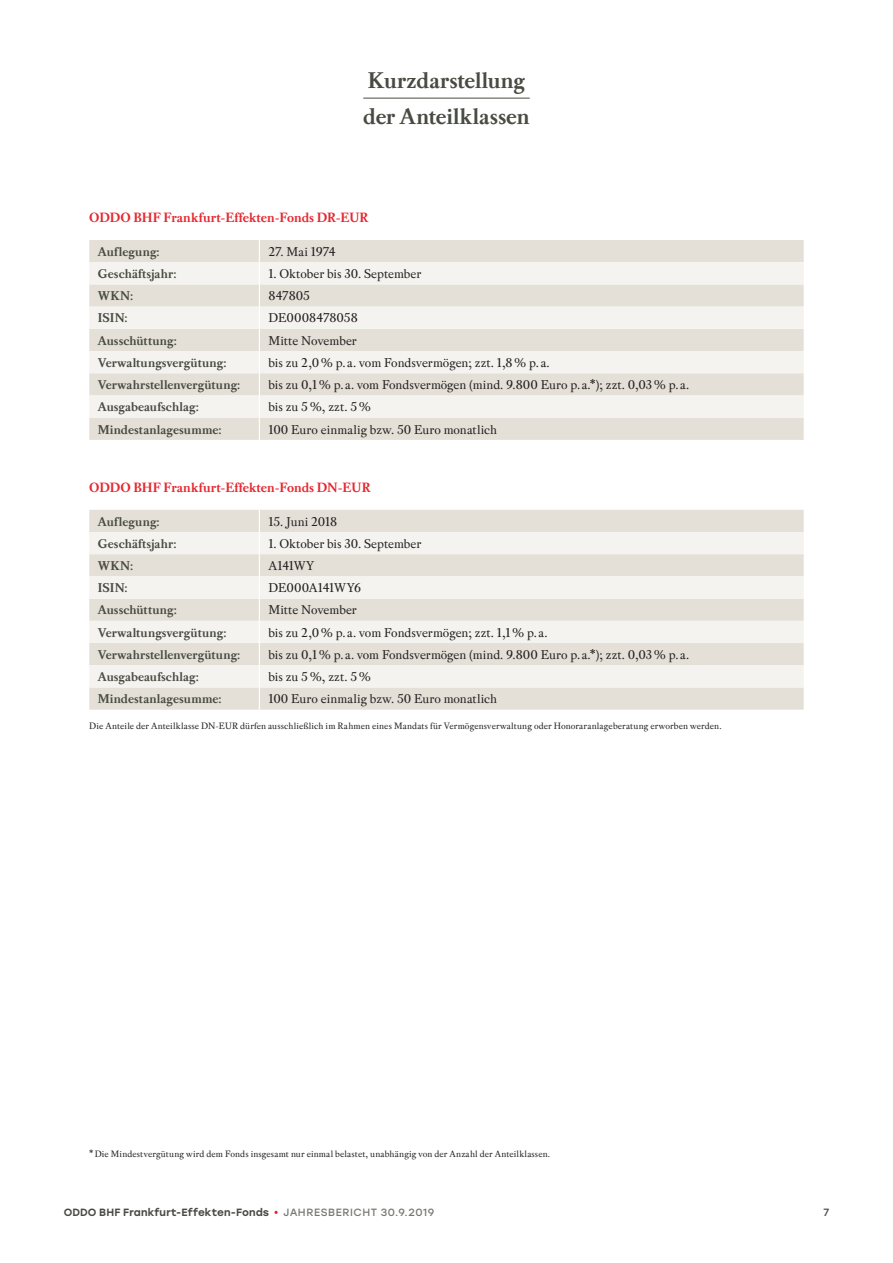
<style>
.page{position:relative;width:893px;height:1263px;background:#fff}
.page>*{position:absolute;margin:0;border:0;box-sizing:border-box;transform-origin:0 0}
.t1{font:700 24px/36px "Pradell";color:#484b42}
.t2{font:700 14.25px "Pradell";color:#e6272f}
.t3{font:13.5px "Pradell";color:#231f20}
.t4{font:700 13.5px "Pradell";letter-spacing:.005em;color:#484b42}
.t5{font:500 10.5px "Stolzl";letter-spacing:.01em;color:#484b42}
.t6{font:10.5px "Stolzl";letter-spacing:.05em;color:#767871}
.t7{font:10.5px "Stolzl";color:#484b42}
.t8{font:9.75px "Pradell";letter-spacing:.01em;color:#231f20}
</style>
<div class="page">
<svg style="left:274px;top:1211px;width:4px;height:3px"></svg>
<hr style="left:363px;top:98px;width:167px;height:1px;background:#484b42">
<div style="left:89px;top:240px;width:715px;height:200px;background:#e4e0d7"></div>
<svg style="left:89px;top:262px;width:715px;height:156px;fill:#f4f3ef"></svg>
<svg style="left:259px;top:240px;width:1px;height:200px"></svg>
<div style="left:89px;top:510px;width:715px;height:200px;background:#e4e0d7"></div>
<svg style="left:89px;top:532px;width:715px;height:155px;fill:#f4f3ef"></svg>
<svg style="left:259px;top:510px;width:1px;height:200px"></svg>
<h1 class="t1" style="left:363px;top:62px;width:168px">Kurzdarstellung der Anteilklassen</h1>
<p class="t2" style="left:89px;top:209px;width:281px">ODDO BHF Frankfurt-Effekten-Fonds DR-EUR</p>
<p class="t4" style="left:98px;top:243px;width:63px">Auflegung:</p>
<p class="t3" style="left:268px;top:243px;width:69px">27. Mai 1974</p>
<p class="t4" style="left:98px;top:266px;width:80px">Geschäftsjahr:</p>
<p class="t3" style="left:268px;top:265px;width:154px">1. Oktober bis 30. September</p>
<p class="t4" style="left:98px;top:288px;width:37px">WKN:</p>
<p class="t3" style="left:268px;top:288px;width:43px">847805</p>
<p class="t4" style="left:98px;top:310px;width:31px">ISIN:</p>
<p class="t3" style="left:268px;top:310px;width:91px">DE0008478058</p>
<p class="t4" style="left:98px;top:332px;width:81px">Ausschüttung:</p>
<p class="t3" style="left:268px;top:332px;width:90px">Mitte November</p>
<p class="t4" style="left:98px;top:354px;width:130px">Verwaltungsvergütung:</p>
<p class="t3" style="left:268px;top:354px;width:283px">bis zu 2,0% p. a. vom Fondsvermögen; zzt. 1,8% p. a.</p>
<p class="t4" style="left:98px;top:377px;width:144px">Verwahrstellenvergütung:</p>
<p class="t3" style="left:268px;top:376px;width:422px">bis zu 0,1% p. a. vom Fondsvermögen (mind. 9.800 Euro p. a.*); zzt. 0,03% p. a.</p>
<p class="t4" style="left:98px;top:399px;width:103px">Ausgabeaufschlag:</p>
<p class="t3" style="left:268px;top:399px;width:104px">bis zu 5%, zzt. 5%</p>
<p class="t4" style="left:98px;top:421px;width:125px">Mindestanlagesumme:</p>
<p class="t3" style="left:268px;top:421px;width:230px">100 Euro einmalig bzw. 50 Euro monatlich</p>
<p class="t2" style="left:89px;top:479px;width:283px">ODDO BHF Frankfurt-Effekten-Fonds DN-EUR</p>
<p class="t4" style="left:98px;top:513px;width:63px">Auflegung:</p>
<p class="t3" style="left:268px;top:513px;width:70px">15. Juni 2018</p>
<p class="t4" style="left:98px;top:535px;width:80px">Geschäftsjahr:</p>
<p class="t3" style="left:268px;top:535px;width:154px">1. Oktober bis 30. September</p>
<p class="t4" style="left:98px;top:558px;width:37px">WKN:</p>
<p class="t3" style="left:268px;top:557px;width:47px">A141WY</p>
<p class="t4" style="left:98px;top:580px;width:31px">ISIN:</p>
<p class="t3" style="left:268px;top:580px;width:94px">DE000A141WY6</p>
<p class="t4" style="left:98px;top:602px;width:81px">Ausschüttung:</p>
<p class="t3" style="left:268px;top:602px;width:90px">Mitte November</p>
<p class="t4" style="left:98px;top:624px;width:130px">Verwaltungsvergütung:</p>
<p class="t3" style="left:268px;top:624px;width:281px">bis zu 2,0% p. a. vom Fondsvermögen; zzt. 1,1% p. a.</p>
<p class="t4" style="left:98px;top:646px;width:144px">Verwahrstellenvergütung:</p>
<p class="t3" style="left:268px;top:646px;width:422px">bis zu 0,1% p. a. vom Fondsvermögen (mind. 9.800 Euro p. a.*); zzt. 0,03% p. a.</p>
<p class="t4" style="left:98px;top:669px;width:103px">Ausgabeaufschlag:</p>
<p class="t3" style="left:268px;top:668px;width:104px">bis zu 5%, zzt. 5%</p>
<p class="t4" style="left:98px;top:691px;width:125px">Mindestanlagesumme:</p>
<p class="t3" style="left:268px;top:691px;width:230px">100 Euro einmalig bzw. 50 Euro monatlich</p>
<p class="t8" style="left:89px;top:720px;width:634px">Die Anteile der Anteilklasse DN-EUR dürfen ausschließlich im Rahmen eines Mandats für Vermögensverwaltung oder Honoraranlageberatung erworben werden.</p>
<p class="t8" style="left:89px;top:1147px;width:462px">* Die Mindestvergütung wird dem Fonds insgesamt nur einmal belastet, unabhängig von der Anzahl der Anteilklassen.</p>
<p class="t5" style="left:64px;top:1205px;width:207px">ODDO BHF Frankfurt-Effekten-Fonds</p>
<p class="t6" style="left:283px;top:1205px;width:152px">JAHRESBERICHT 30.9.2019</p>
<p class="t7" style="left:823px;top:1205px;width:7px">7</p>
</div>
